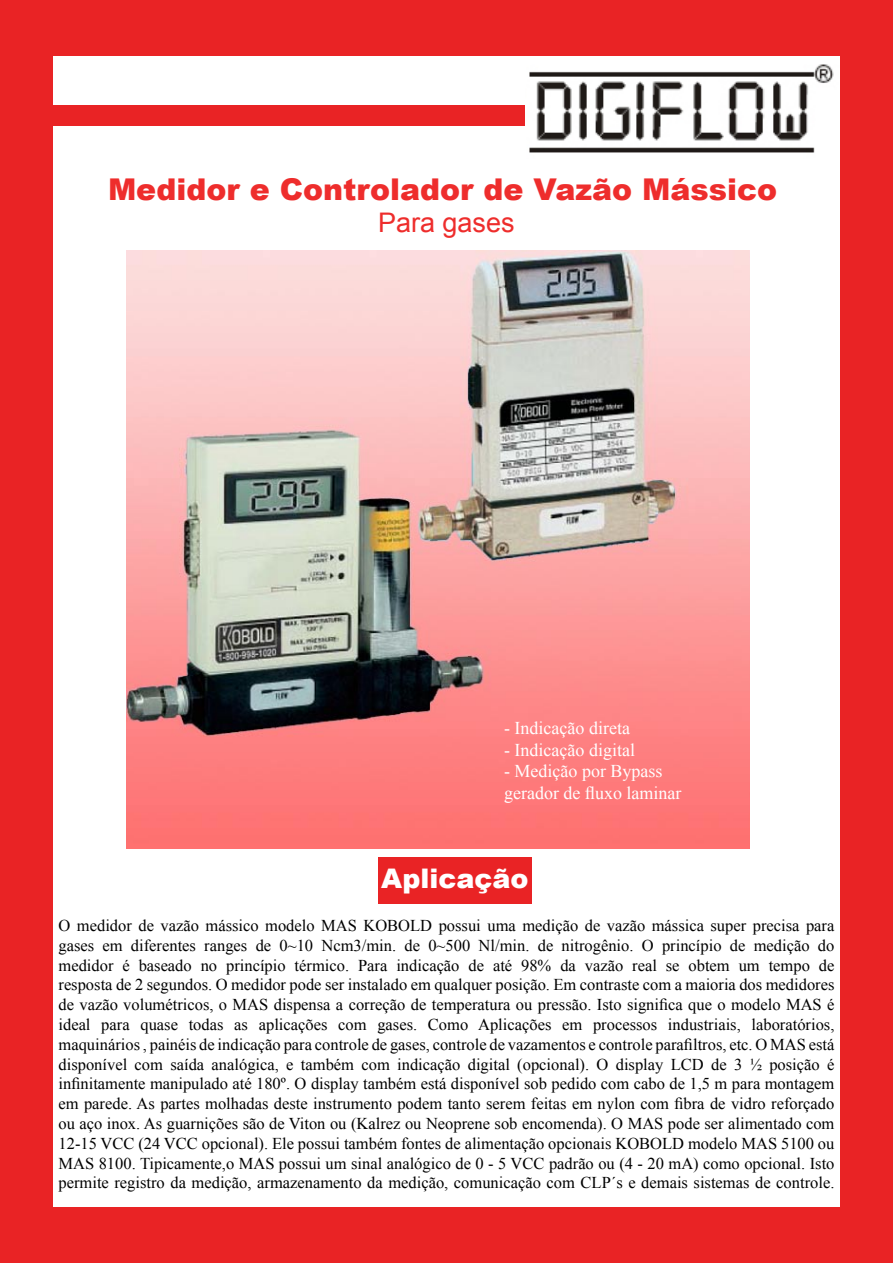
<style>
.page{position:relative;width:893px;height:1263px;background:#fff}
.page>*{position:absolute;margin:0;border:0;box-sizing:border-box;transform-origin:0 0}
.t1{font:900 30px "Arial";color:#ee2d2c}
.t2{font:27px "Arial";color:#ee2d2c}
.t3{font:900 27px "Arial";color:#fff}
.t4{font:18px/21.6px "Times New Roman";color:#fff}
.t5{font:16.5px/19.8px "Times New Roman";color:#000;text-align:justify}
</style>
<div class="page">
<div style="left:0;top:0;width:893px;height:55px;background:#e92325"></div>
<div style="left:0;top:1208px;width:893px;height:55px;background:#e92325"></div>
<div style="left:0;top:0;width:52px;height:1263px;background:#e92325"></div>
<div style="left:841px;top:0;width:52px;height:1263px;background:#e92325"></div>
<div style="left:0;top:106px;width:526px;height:20px;background:#e92325"></div>
<img style="left:525px;top:64px;width:309px;height:89px">
<img style="left:126px;top:250px;width:624px;height:598px">
<div style="left:379px;top:857px;width:153px;height:47px;background:#e92325"></div>
<h1 class="t1" style="left:108px;top:167px;width:671px">Medidor e Controlador de Vazão Mássico</h1>
<h2 class="t2" style="left:378px;top:205px;width:138px">Para gases</h2>
<p class="t4" style="left:504px;top:717px;width:127px">- Indicação direta</p>
<p class="t4" style="left:504px;top:738px;width:132px">- Indicação digital</p>
<p class="t4" style="left:504px;top:760px;width:179px">- Medição por Bypass gerador de fluxo laminar</p>
<h2 class="t3" style="left:381px;top:859px;width:149px">Aplicação</h2>
<p class="t5" style="left:58px;top:915px;width:777px">O medidor de vazão mássico modelo MAS KOBOLD possui uma medição de vazão mássica super precisa para gases em diferentes ranges de 0~10 Ncm3/min. de 0~500 Nl/min. de nitrogênio. O princípio de medição do medidor é baseado no princípio térmico. Para indicação de até 98% da vazão real se obtem um tempo de resposta de 2 segundos. O medidor pode ser instalado em qualquer posição. Em contraste com a maioria dos medidores de vazão volumétricos, o MAS dispensa a correção de temperatura ou pressão. Isto significa que o modelo MAS é ideal para quase todas as aplicações com gases. Como Aplicações em processos industriais, laboratórios, maquinários , painéis de indicação para controle de gases, controle de vazamentos e controle parafiltros, etc. O MAS está disponível com saída analógica, e também com indicação digital (opcional). O display LCD de 3 ½ posição é infinitamente manipulado até 180º. O display também está disponível sob pedido com cabo de 1,5 m para montagem em parede. As partes molhadas deste instrumento podem tanto serem feitas em nylon com fibra de vidro reforçado ou aço inox. As guarnições são de Viton ou (Kalrez ou Neoprene sob encomenda). O MAS pode ser alimentado com 12-15 VCC (24 VCC opcional). Ele possui também fontes de alimentação opcionais KOBOLD modelo MAS 5100 ou MAS 8100. Tipicamente,o MAS possui um sinal analógico de 0 - 5 VCC padrão ou (4 - 20 mA) como opcional. Isto permite registro da medição, armazenamento da medição, comunicação com CLP´s e demais sistemas de controle.</p>
</div>
